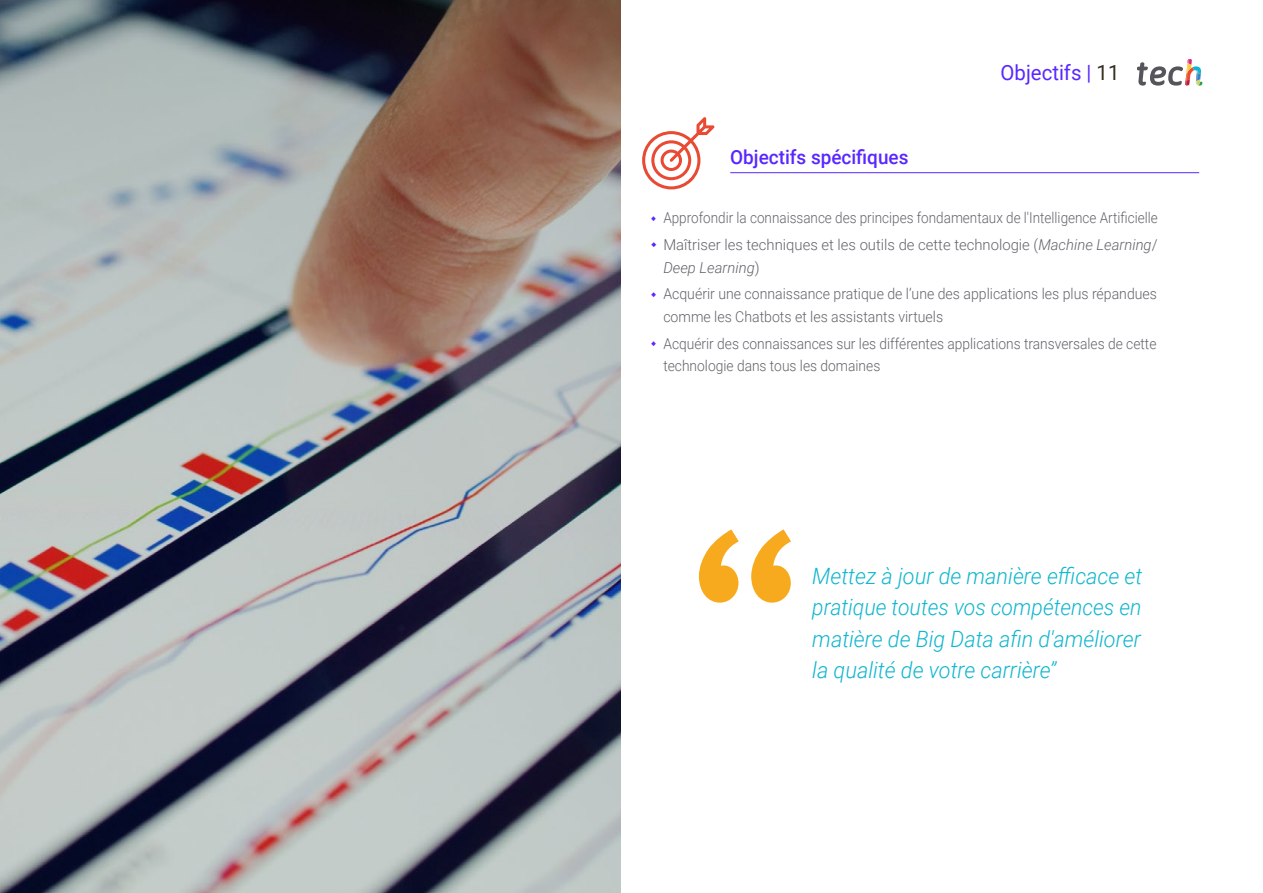
<style>
.page{position:relative;width:1263px;height:893px;background:#fff}
.page>*{position:absolute;margin:0;border:0;box-sizing:border-box;transform-origin:0 0}
.t1{font:italic 300 22.5px/31.5px "Roboto";color:#0fb6cf;text-align:justify;scale:.96 1}
.t2{font:21px "Roboto";color:#5927ff}
.t3{font:500 19.5px "Roboto";color:#5927ff}
.t4{font:300 15px/26.7px "Roboto";color:#61646a;scale:.9 1}
.t5{font:300 15px/26.7px "Roboto";color:#61646a;scale:.94 1}
.t6{font:300 15px/26.7px "Roboto";color:#61646a}
.t7{font:300 15px "Roboto";color:#61646a;scale:.92 1}
.s1{color:#312e20}
.s2{font-style:italic}
</style>
<div class="page">
<hr style="left:730px;top:172px;width:469px;height:1px;background:#5927ff">
<svg style="left:642px;top:117px;width:72px;height:72px"></svg>
<img style="left:0;top:0;width:621px;height:893px">
<svg style="left:699px;top:529px;width:92px;height:74px"></svg>
<svg style="left:1137px;top:59px;width:65px;height:27px"></svg>
<h3 class="t3" style="left:730px;top:144px;width:180px">Objectifs spécifiques</h3>
<h2 class="t2" style="left:1000px;top:57px;width:120px">Objectifs | <span class="s1">11</span></h2>
<p class="t4" style="left:663px;top:204px;width:551px">Approfondir la connaissance des principes fondamentaux de l'Intelligence Artificielle<br>Maîtriser les techniques et les outils de cette technologie (<span class="s2">Machine Learning</span>/</p>
<p class="t6" style="left:663px;top:253px;width:495px"><span class="s2">Deep Learning</span>)<br>Acquérir une connaissance pratique de l’une des applications les plus répandues</p>
<p class="t5" style="left:663px;top:303px;width:526px">comme les Chatbots et les assistants virtuels<br>Acquérir des connaissances sur les différentes applications transversales de cette</p>
<p class="t7" style="left:663px;top:355px;width:237px">technologie dans tous les domaines</p>
<h1 class="t1" style="left:812px;top:559px;width:345px">Mettez à jour de manière efficace et pratique toutes vos compétences en matière de Big Data afin d'améliorer la qualité de votre carrière’’</h1>
</div>
